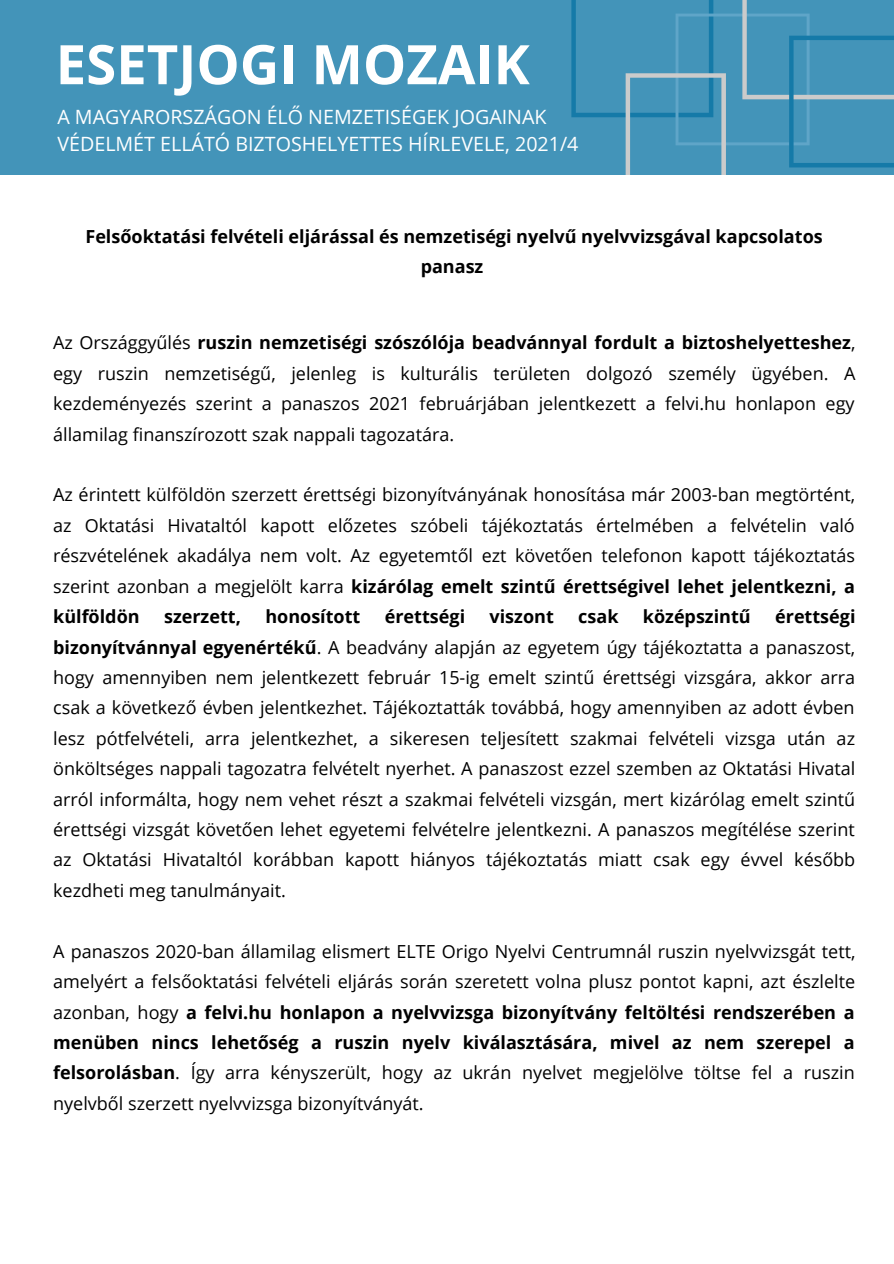
<style>
.page{position:relative;width:894px;height:1264px;background:#fff}
.page>*{position:absolute;margin:0;border:0;box-sizing:border-box;transform-origin:0 0}
.t1{font:700 54.45px "Open Sans";color:#fff}
.t2{font:19.65px/27.2px "Open Sans";color:#fff}
.t3{font:18px/30.5px "Open Sans";color:#000;text-align:justify}
.t4{font:700 18px/30.5px "Open Sans";color:#000;text-align:center}
.s1{font-weight:700}
</style>
<div class="page">
<div style="left:0;top:0;width:893px;height:176px;background:#4394b9"></div>
<svg style="left:571px;top:0;width:322px;height:176px"></svg>
<p class="t1" style="left:56px;top:26px;width:475px">ESETJOGI MOZAIK</p>
<p class="t2" style="left:57px;top:103px;width:522px">A MAGYARORSZÁGON ÉLŐ NEMZETISÉGEK JOGAINAK<br>VÉDELMÉT ELLÁTÓ BIZTOSHELYETTES HÍRLEVELE, 2021/4</p>
<p class="t4" style="left:85px;top:221px;width:738px">Felsőoktatási felvételi eljárással és nemzetiségi nyelvű nyelvvizsgával kapcsolatos panasz</p>
<p class="t3" style="left:53px;top:327px;width:803px">Az Országgyűlés <span class="s1">ruszin nemzetiségi szószólója beadvánnyal fordult a biztoshelyetteshez</span>, egy ruszin nemzetiségű, jelenleg is kulturális területen dolgozó személy ügyében. A kezdeményezés szerint a panaszos 2021 februárjában jelentkezett a felvi.hu honlapon egy államilag finanszírozott szak nappali tagozatára.</p>
<p class="t3" style="left:53px;top:479px;width:803px">Az érintett külföldön szerzett érettségi bizonyítványának honosítása már 2003-ban megtörtént, az Oktatási Hivataltól kapott előzetes szóbeli tájékoztatás értelmében a felvételin való részvételének akadálya nem volt. Az egyetemtől ezt követően telefonon kapott tájékoztatás szerint azonban a megjelölt karra <span class="s1">kizárólag emelt szintű érettségivel lehet jelentkezni, a külföldön</span></p>
<p class="t3" style="left:53px;top:601px;width:803px;text-indent:721px"><span class="s1">érettségi bizonyítvánnyal egyenértékű</span>. A beadvány alapján az egyetem úgy tájékoztatta a panaszost, hogy amennyiben nem jelentkezett február 15-ig emelt szintű érettségi vizsgára, akkor arra csak a következő évben jelentkezhet. Tájékoztatták továbbá, hogy amennyiben az adott évben lesz pótfelvételi, arra jelentkezhet, a sikeresen teljesített szakmai felvételi vizsga után az önköltséges nappali tagozatra felvételt nyerhet. A panaszost ezzel szemben az Oktatási Hivatal arról informálta, hogy nem vehet részt a szakmai felvételi vizsgán, mert kizárólag emelt szintű érettségi vizsgát követően lehet egyetemi felvételre jelentkezni. A panaszos megítélése szerint az Oktatási Hivataltól korábban kapott hiányos tájékoztatás miatt csak egy évvel később kezdheti meg tanulmányait.</p>
<p class="t4" style="left:164px;top:601px;width:78px">szerzett,</p>
<p class="t4" style="left:265px;top:601px;width:97px">honosított</p>
<p class="t4" style="left:384px;top:601px;width:82px">érettségi</p>
<p class="t4" style="left:489px;top:601px;width:66px">viszont</p>
<p class="t4" style="left:578px;top:601px;width:42px">csak</p>
<p class="t4" style="left:642px;top:601px;width:109px">középszintű</p>
<p class="t3" style="left:53px;top:935px;width:803px">A panaszos 2020-ban államilag elismert ELTE Origo Nyelvi Centrumnál ruszin nyelvvizsgát tett, amelyért a felsőoktatási felvételi eljárás során szeretett volna plusz pontot kapni, azt észlelte azonban, hogy <span class="s1">a felvi.hu honlapon a nyelvvizsga bizonyítvány feltöltési rendszerében a menüben nincs lehetőség a ruszin nyelv kiválasztására, mivel az nem szerepel a felsorolásban</span>. Így arra kényszerült, hogy az ukrán nyelvet megjelölve töltse fel a ruszin nyelvből szerzett nyelvvizsga bizonyítványát.</p>
</div>
